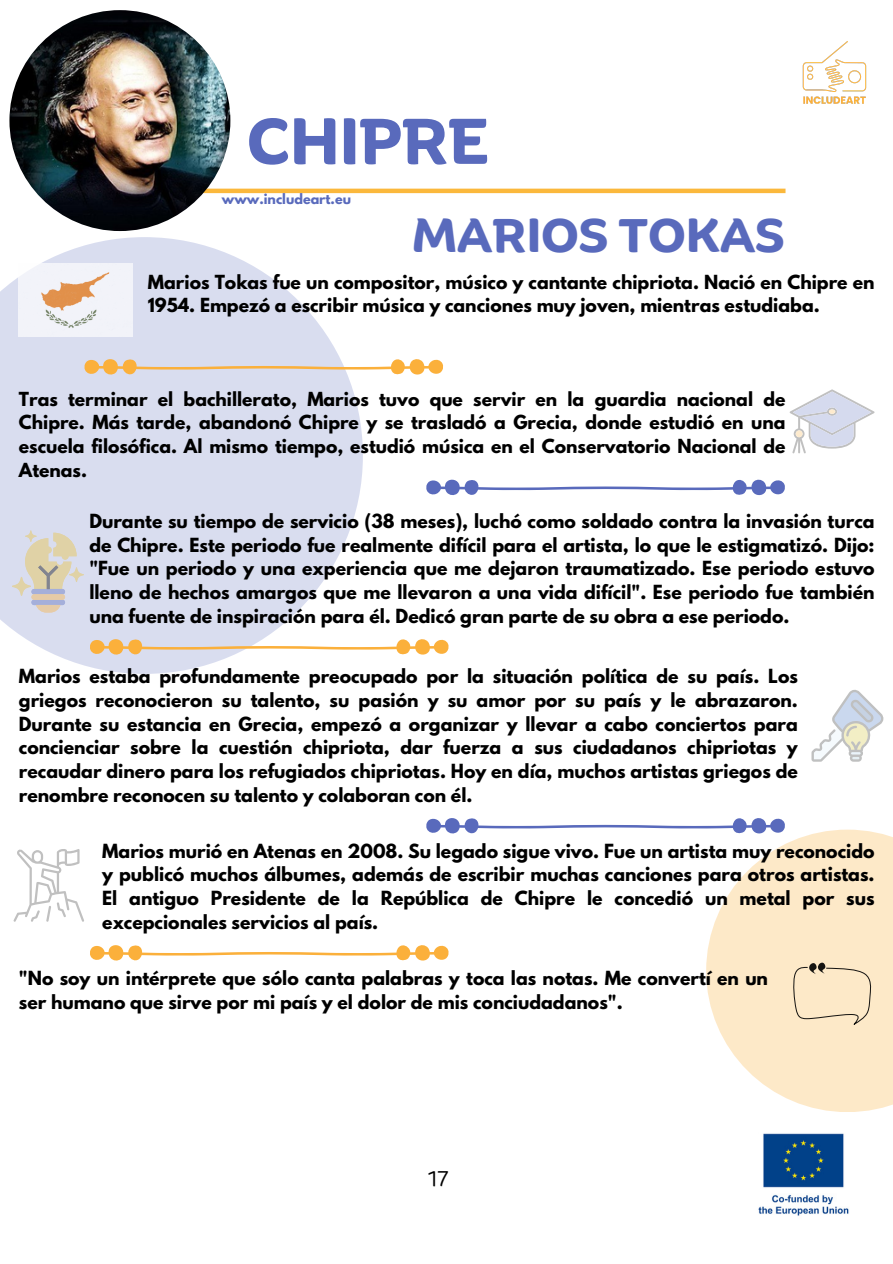
<style>
.page{position:relative;width:893px;height:1264px;background:#fff}
.page>*{position:absolute;margin:0;border:0;box-sizing:border-box;transform-origin:0 0}
.t1{font:700 62.55px "Binate Display";color:#596abc}
.t2{font:700 45.75px "Binate Display";color:#596abc}
.t3{font:20.7px "Binate Display";color:#000}
.t4{font:700 17.25px/23.7px "League Spartan";color:#000;text-align:justify}
.t5{font:700 17.1px/23.7px "League Spartan";color:#000;text-align:justify}
.t6{font:700 12.75px "League Spartan";color:#596abc}
</style>
<div class="page">
<hr style="left:89px;top:189px;width:696px;height:4px;background:#fbb83c">
<svg style="left:0;top:237px;width:363px;height:437px;fill:#d9ddef"></svg>
<svg style="left:789px;top:389px;width:85px;height:64px"></svg>
<svg style="left:12px;top:530px;width:72px;height:82px;background:#d7d3ce"></svg>
<svg style="left:13px;top:849px;width:71px;height:72px"></svg>
<svg style="left:811px;top:690px;width:72px;height:71px"></svg>
<svg style="left:706px;top:829px;width:186px;height:283px;fill:#fde9c8"></svg>
<svg style="left:84px;top:358px;width:359px;height:18px"></svg>
<svg style="left:426px;top:479px;width:359px;height:17px"></svg>
<svg style="left:90px;top:638px;width:359px;height:18px"></svg>
<svg style="left:426px;top:818px;width:359px;height:16px"></svg>
<img style="left:19px;top:263px;width:114px;height:74px">
<svg style="left:90px;top:945px;width:359px;height:16px"></svg>
<svg style="left:792px;top:962px;width:80px;height:62px;background:#eddabb"></svg>
<img style="left:802px;top:41px;width:65px;height:63px">
<img style="left:9px;top:10px;width:221px;height:221px;border-radius:50%">
<img style="left:758px;top:1133px;width:91px;height:83px">
<p class="t1" style="left:247px;top:82px;width:244px">CHIPRE</p>
<p class="t6" style="left:222px;top:193px;width:131px">www.includeart.eu</p>
<p class="t2" style="left:411px;top:192px;width:374px">MARIOS TOKAS</p>
<p class="t4" style="left:148px;top:272px;width:728px">Marios Tokas fue un compositor, músico y cantante chipriota. Nació en Chipre en<br>1954. Empezó a escribir música y canciones muy joven, mientras estudiaba.</p>
<p class="t5" style="left:19px;top:389px;width:768px">Tras terminar el bachillerato, Marios tuvo que servir en la guardia nacional de Chipre. Más tarde, abandonó Chipre y se trasladó a Grecia, donde estudió en una escuela filosófica. Al mismo tiempo, estudió música en el Conservatorio Nacional de Atenas.</p>
<p class="t4" style="left:89px;top:511px;width:786px">Durante su tiempo de servicio (38 meses), luchó como soldado contra la invasión turca de Chipre. Este periodo fue realmente difícil para el artista, lo que le estigmatizó. Dijo: "Fue un periodo y una experiencia que me dejaron traumatizado. Ese periodo estuvo lleno de hechos amargos que me llevaron a una vida difícil". Ese periodo fue también una fuente de inspiración para él. Dedicó gran parte de su obra a ese periodo.</p>
<p class="t4" style="left:19px;top:667px;width:780px">Marios estaba profundamente preocupado por la situación política de su país. Los griegos reconocieron su talento, su pasión y su amor por su país y le abrazaron.<br>Durante su estancia en Grecia, empezó a organizar y llevar a cabo conciertos para concienciar sobre la cuestión chipriota, dar fuerza a sus ciudadanos chipriotas y recaudar dinero para los refugiados chipriotas. Hoy en día, muchos artistas griegos de renombre reconocen su talento y colaboran con él.</p>
<p class="t4" style="left:102px;top:841px;width:773px">Marios murió en Atenas en 2008. Su legado sigue vivo. Fue un artista muy reconocido y publicó muchos álbumes, además de escribir muchas canciones para otros artistas.<br>El antiguo Presidente de la República de Chipre le concedió un metal por sus excepcionales servicios al país.</p>
<p class="t4" style="left:19px;top:968px;width:750px">"No soy un intérprete que sólo canta palabras y toca las notas. Me convertí en un ser humano que sirve por mi país y el dolor de mis conciudadanos".</p>
<p class="t3" style="left:428px;top:1158px;width:22px">17</p>
</div>
